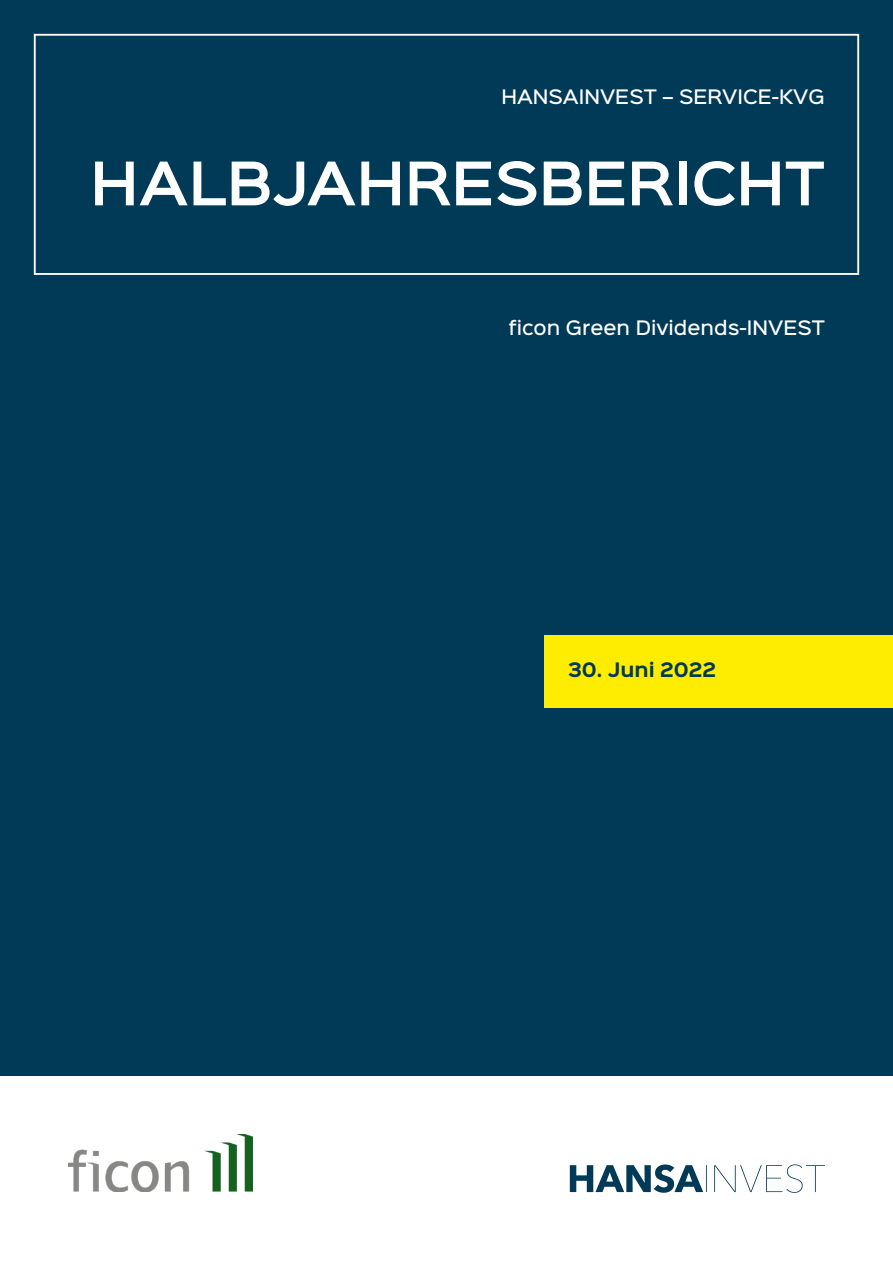
<style>
.page{position:relative;width:893px;height:1263px;background:#fff}
.page>*{position:absolute;margin:0;border:0;box-sizing:border-box;transform-origin:0 0}
.t1{font:600 54px "Sinkin Sans 600";color:#fff}
.t2{font:500 18px "Sinkin Sans 500";color:#fff}
.t3{font:700 18px "Sinkin Sans 700";color:#003a56}
</style>
<div class="page">
<div style="left:0;top:0;width:893px;height:1076px;background:#003a56"></div>
<div style="left:34px;top:34px;width:825px;height:241px;border:2px solid #fff"></div>
<svg style="left:570px;top:1164px;width:255px;height:29px"></svg>
<div style="left:544px;top:635px;width:349px;height:73px;background:#ffed00"></div>
<img style="left:68px;top:1134px;width:185px;height:58px">
<p class="t2" style="left:501px;top:81px;width:325px">HANSAINVEST – SERVICE-KVG</p>
<h1 class="t1" style="left:90px;top:136px;width:736px">HALBJAHRESBERICHT</h1>
<p class="t2" style="left:509px;top:312px;width:317px">ficon Green Dividends-INVEST</p>
<p class="t3" style="left:568px;top:660px;width:150px">30. Juni 2022</p>
</div>
